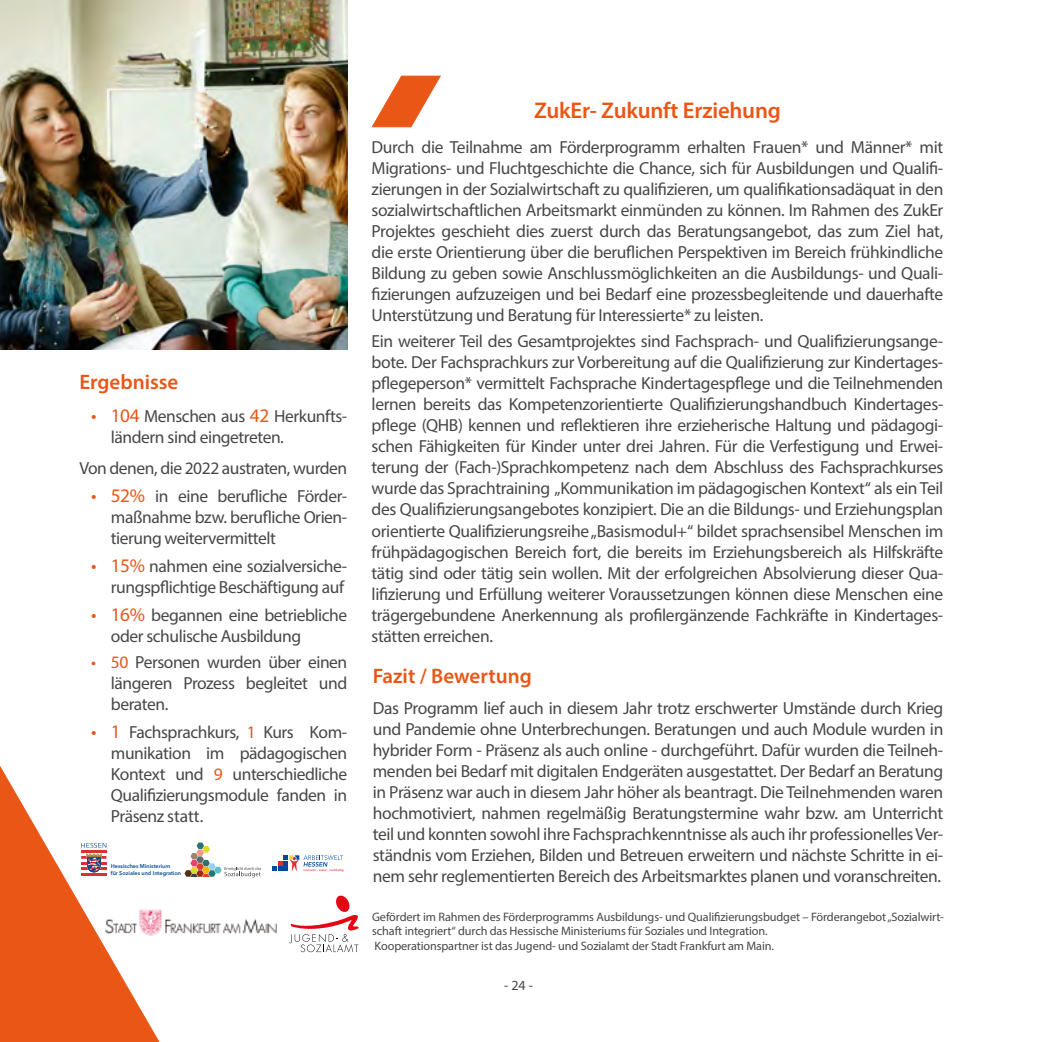
<style>
.page{position:relative;width:1042px;height:1042px;background:#fff}
.page>*{position:absolute;margin:0;border:0;box-sizing:border-box;transform-origin:0 0}
.t1{font:600 22.75px "Myriad Pro";letter-spacing:-.01em;color:#ea5616}
.t2{font:600 21px "Myriad Pro";color:#ea5616}
.t3{font:17.5px/21px "Myriad Pro";letter-spacing:-.025em;color:#474746;text-align:justify}
.t4{font:14px "Myriad Pro";color:#474746}
.t5{font:12.25px/14.7px "Myriad Pro";letter-spacing:-.01em;color:#474746}
.t6{font:600 5.6px/7.2px "Avenir Next LT Pro";color:#004996}
.s1{font-size:19.25px;color:#ea5616}
.s2{color:#ea5616}
</style>
<div class="page">
<svg style="left:184px;top:842px;width:77px;height:35px"></svg>
<svg style="left:272px;top:855px;width:71px;height:16px"></svg>
<svg style="left:289px;top:895px;width:70px;height:57px"></svg>
<img style="left:169px;top:919px;width:107px;height:15px">
<svg style="left:371px;top:75px;width:70px;height:53px"></svg>
<img style="left:0;top:0;width:347px;height:349px">
<svg style="left:0;top:766px;width:169px;height:276px"></svg>
<p class="t2" style="left:79px;top:368px;width:101px">Ergebnisse</p>
<p class="t3" style="left:111px;top:405px;width:238px;text-indent:-20px"><span class="s1">• 104</span> Menschen aus <span class="s1">42</span> Herkunfts&shy;ländern sind eingetreten.</p>
<p class="t3" style="left:79px;top:457px;width:269px">Von denen, die 2022 austraten, wurden</p>
<p class="t3" style="left:111px;top:485px;width:238px;text-indent:-20px"><span class="s1">• 52%</span> in eine berufliche Förder&shy;maßnahme bzw. berufliche Orien&shy;tierung weitervermittelt</p>
<p class="t3" style="left:91px;top:555px;width:258px;text-align:right"><span class="s1">• 15%</span> nahmen eine sozialversiche&shy;rungspflichtige Beschäftigung auf</p>
<p class="t3" style="left:111px;top:604px;width:238px;text-indent:-20px"><span class="s1">• 16%</span> begannen eine betriebliche oder schulische Ausbildung</p>
<p class="t3" style="left:111px;top:651px;width:238px;text-indent:-20px"><span class="s2">• 50</span> Personen wurden über einen längeren Prozess begleitet und beraten.</p>
<p class="t3" style="left:111px;top:721px;width:238px;text-indent:-20px"><span class="s1">• 1</span> Fachsprachkurs, <span class="s2">1</span> Kurs Kom&shy;munikation im pädagogischen Kontext und <span class="s2">9</span> unterschiedliche Qualifizierungsmodule fanden in Präsenz statt.</p>
<p class="t6" style="left:111px;top:862px;width:72px">Hessisches Ministerium<br>für Soziales und Integration</p>
<h1 class="t1" style="left:534px;top:95px;width:248px">ZukEr- Zukunft Erziehung</h1>
<p class="t3" style="left:371px;top:137px;width:573px">Durch die Teilnahme am Förderprogramm erhalten Frauen* und Männer* mit Migrations- und Fluchtgeschichte die Chance, sich für Ausbildungen und Qualifi&shy;zierungen in der Sozialwirtschaft zu qualifizieren, um qualifikationsadäquat in den sozialwirtschaftlichen Arbeitsmarkt einmünden zu können. Im Rahmen des ZukEr Projektes geschieht dies zuerst durch das Beratungsangebot, das zum Ziel hat, die erste Orientierung über die beruflichen Perspektiven im Bereich frühkindliche Bildung zu geben sowie Anschlussmöglichkeiten an die Ausbildungs- und Quali&shy;fizierungen aufzuzeigen und bei Bedarf eine prozessbegleitende und dauerhafte Unterstützung und Beratung für Interessierte* zu leisten.</p>
<p class="t3" style="left:371px;top:331px;width:573px">Ein weiterer Teil des Gesamtprojektes sind Fachsprach- und Qualifizierungsange&shy;bote. Der Fachsprachkurs zur Vorbereitung auf die Qualifizierung zur Kindertages&shy;pflegeperson* vermittelt Fachsprache Kindertagespflege und die Teilnehmenden lernen bereits das Kompetenzorientierte Qualifizierungshandbuch Kindertages&shy;pflege (QHB) kennen und reflektieren ihre erzieherische Haltung und pädagogi&shy;schen Fähigkeiten für Kinder unter drei Jahren. Für die Verfestigung und Erwei&shy;terung der (Fach-)Sprachkompetenz nach dem Abschluss des Fachsprachkurses wurde das Sprachtraining „Kommunikation im pädagogischen Kontext“ als ein Teil des Qualifizierungsangebotes konzipiert. Die an die Bildungs- und Erziehungsplan orientierte Qualifizierungsreihe „Basismodul+“ bildet sprachsensibel Menschen im frühpädagogischen Bereich fort, die bereits im Erziehungsbereich als Hilfskräfte tätig sind oder tätig sein wollen. Mit der erfolgreichen Absolvierung dieser Qua&shy;lifizierung und Erfüllung weiterer Voraussetzungen können diese Menschen eine trägergebundene Anerkennung als profilergänzende Fachkräfte in Kindertages&shy;stätten erreichen.</p>
<p class="t2" style="left:373px;top:663px;width:161px">Fazit / Bewertung</p>
<p class="t3" style="left:373px;top:697px;width:572px">Das Programm lief auch in diesem Jahr trotz erschwerter Umstände durch Krieg und Pandemie ohne Unterbrechungen. Beratungen und auch Module wurden in hybrider Form - Präsenz als auch online - durchgeführt. Dafür wurden die Teilneh&shy;menden bei Bedarf mit digitalen Endgeräten ausgestattet. Der Bedarf an Beratung in Präsenz war auch in diesem Jahr höher als beantragt. Die Teilnehmenden waren hochmotiviert, nahmen regelmäßig Beratungstermine wahr bzw. am Unterricht teil und konnten sowohl ihre Fachsprachkenntnisse als auch ihr professionelles Ver&shy;ständnis vom Erziehen, Bilden und Betreuen erweitern und nächste Schritte in ei&shy;nem sehr reglementierten Bereich des Arbeitsmarktes planen und voranschreiten.</p>
<p class="t5" style="left:372px;top:909px;width:573px">Gefördert im Rahmen des Förderprogramms Ausbildungs- und Qualifizierungsbudget – Förderangebot „Sozialwirt&shy;schaft integriert“ durch das Hessische Ministeriums für Soziales und Integration.<br>Kooperationspartner ist das Jugend- und Sozialamt der Stadt Frankfurt am Main.</p>
<p class="t4" style="left:504px;top:977px;width:30px">- 24 -</p>
</div>
